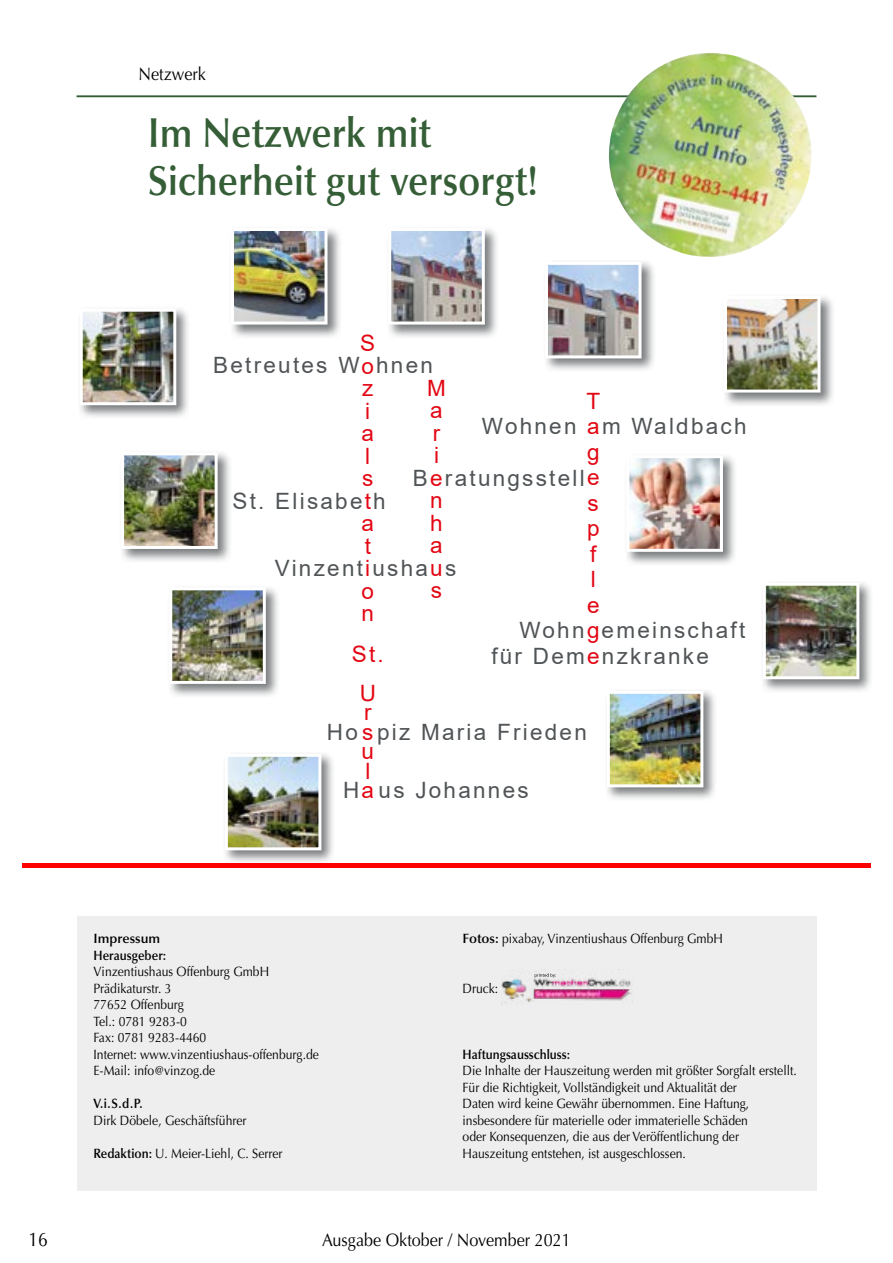
<style>
.page{position:relative;width:893px;height:1263px;background:#fff}
.page>*{position:absolute;margin:0;border:0;box-sizing:border-box;transform-origin:0 0}
.t1{font:600 42px/48px "Optima LT Std";color:#355e37;scale:.9 1}
.t2{font:22.5px/25.7px "Arial";letter-spacing:.1em;color:#505456}
.t3{font:22.5px/22.5px "Arial";color:#e30613}
.t4{font:19.5px "Optima LT Std";color:#000;scale:.9 1}
.t5{font:18px "Optima LT Std";color:#000;scale:.9 1}
.t6{font:13.5px/16.5px "Optima LT Std";color:#000;scale:.9 1}
.t7{font:600 13.5px "Optima LT Std";color:#000;scale:.9 1}
.t8{font:600 13.5px "Optima LT Std";color:#000}
.s1{color:#e30613}
.s2{font-weight:600}
</style>
<div class="page">
<hr style="left:77px;top:95px;width:739px;height:2px;background:#355e37">
<div style="left:78px;top:307px;width:112px;height:112px;background:#505456;opacity:.75"></div>
<img style="left:84px;top:313px;width:88px;height:88px">
<div style="left:80px;top:309px;width:96px;height:96px;border:3px solid #fff"></div>
<div style="left:167px;top:585px;width:113px;height:113px;background:#505456;opacity:.75"></div>
<img style="left:173px;top:591px;width:89px;height:89px">
<div style="left:169px;top:587px;width:97px;height:97px;border:3px solid #fff"></div>
<div style="left:229px;top:226px;width:113px;height:113px;background:#505456;opacity:.75"></div>
<img style="left:235px;top:232px;width:89px;height:89px">
<div style="left:231px;top:228px;width:97px;height:97px;border:3px solid #fff"></div>
<div style="left:722px;top:294px;width:112px;height:113px;background:#505456;opacity:.75"></div>
<img style="left:728px;top:300px;width:88px;height:89px">
<div style="left:724px;top:296px;width:96px;height:97px;border:3px solid #fff"></div>
<div style="left:119px;top:450px;width:113px;height:113px;background:#505456;opacity:.75"></div>
<img style="left:125px;top:456px;width:89px;height:89px">
<div style="left:121px;top:452px;width:97px;height:97px;border:3px solid #fff"></div>
<div style="left:386px;top:226px;width:113px;height:113px;background:#505456;opacity:.75"></div>
<img style="left:392px;top:232px;width:89px;height:89px">
<div style="left:388px;top:228px;width:97px;height:97px;border:3px solid #fff"></div>
<div style="left:543px;top:260px;width:112px;height:112px;background:#505456;opacity:.75"></div>
<img style="left:549px;top:266px;width:88px;height:88px">
<div style="left:545px;top:262px;width:96px;height:96px;border:3px solid #fff"></div>
<div style="left:624px;top:453px;width:113px;height:113px;background:#505456;opacity:.75"></div>
<img style="left:630px;top:459px;width:89px;height:89px">
<div style="left:626px;top:455px;width:97px;height:97px;border:3px solid #fff"></div>
<div style="left:761px;top:581px;width:112px;height:112px;background:#505456;opacity:.75"></div>
<img style="left:767px;top:587px;width:88px;height:88px">
<div style="left:763px;top:583px;width:96px;height:96px;border:3px solid #fff"></div>
<div style="left:605px;top:689px;width:112px;height:112px;background:#505456;opacity:.75"></div>
<img style="left:611px;top:695px;width:88px;height:88px">
<div style="left:607px;top:691px;width:96px;height:96px;border:3px solid #fff"></div>
<div style="left:223px;top:752px;width:112px;height:112px;background:#505456;opacity:.75"></div>
<img style="left:229px;top:758px;width:88px;height:88px">
<div style="left:225px;top:754px;width:96px;height:96px;border:3px solid #fff"></div>
<hr style="left:22px;top:864px;width:849px;height:4px;background:#f00">
<div style="left:77px;top:916px;width:739px;height:275px;background:#eee"></div>
<img style="left:502px;top:972px;width:131px;height:31px">
<img style="left:599px;top:53px;width:218px;height:214px">
<h3 class="t5" style="left:138px;top:64px;width:77px">Netzwerk</h3>
<h1 class="t1" style="left:148px;top:110px;width:435px">Im Netzwerk mit<br>Sicherheit gut versorgt!</h1>
<h2 class="t3" style="left:360px;top:332px;width:17px">S o z i a l s t a t i o n</h2>
<h2 class="t3" style="left:352px;top:634px;width:34px;line-height:39px;text-align:center">St.<br>U</h2>
<h2 class="t3" style="left:362px;top:702px;width:14px;line-height:19.5px">r s u l a</h2>
<h2 class="t2" style="left:213px;top:352px;width:221px">Betreutes W hnen</h2>
<h2 class="t3" style="left:427px;top:376px;width:20px">M a r<br>i e n h a u s</h2>
<h2 class="t3" style="left:587px;top:388px;width:15px;line-height:25.5px;text-align:justify">T a g</h2>
<h2 class="t3" style="left:587px;top:490px;width:14px;line-height:25.5px">s p f l e g e</h2>
<h2 class="t2" style="left:482px;top:413px;width:266px">Wohnen m Waldbach</h2>
<h2 class="t2" style="left:413px;top:465px;width:188px">B ratungsstell<span class="s1">e</span></h2>
<h2 class="t2" style="left:232px;top:488px;width:155px">St. Elisabe h</h2>
<h2 class="t2" style="left:275px;top:555px;width:183px">Vinzent usha s</h2>
<h2 class="t2" style="left:491px;top:617px;width:256px;text-indent:28px">Wohn emeinschaft für Dem nzkranke</h2>
<h2 class="t2" style="left:327px;top:719px;width:262px">Ho piz Maria Frieden</h2>
<h2 class="t2" style="left:343px;top:777px;width:187px">H us Johannes</h2>
<p class="t8" style="left:94px;top:931px;width:68px">Impressum</p>
<p class="t6" style="left:463px;top:930px;width:291px"><span class="s2">Fotos:</span> pixabay, Vinzentiushaus Offenburg GmbH</p>
<p class="t7" style="left:94px;top:947px;width:82px">Herausgeber:</p>
<p class="t6" style="left:94px;top:963px;width:197px">Vinzentiushaus Offenburg GmbH<br>Prädikaturstr. 3</p>
<p class="t6" style="left:463px;top:980px;width:41px">Druck:</p>
<p class="t6" style="left:94px;top:996px;width:252px">77652 Offenburg<br>Tel.: 0781 9283-0<br>Fax: 0781 9283-4460<br>Internet: www.vinzentiushaus-offenburg.de</p>
<p class="t7" style="left:463px;top:1046px;width:121px">Haftungsausschluss:</p>
<p class="t6" style="left:94px;top:1062px;width:137px">E-Mail: info@vinzog.de</p>
<p class="t6" style="left:463px;top:1062px;width:373px">Die Inhalte der Hauszeitung werden mit größter Sorgfalt erstellt.<br>Für die Richtigkeit, Vollständigkeit und Aktualität der</p>
<p class="t7" style="left:94px;top:1096px;width:56px">V.i.S.d.P.</p>
<p class="t6" style="left:463px;top:1095px;width:320px">Daten wird keine Gewähr übernommen. Eine Haftung,</p>
<p class="t6" style="left:94px;top:1112px;width:172px">Dirk Döbele, Geschäftsführer</p>
<p class="t6" style="left:463px;top:1112px;width:319px">insbesondere für materielle oder immaterielle Schäden oder Konsequenzen, die aus der Veröffentlichung der</p>
<p class="t6" style="left:94px;top:1145px;width:212px"><span class="s2">Redaktion:</span> U. Meier-Liehl, C. Serrer</p>
<p class="t6" style="left:463px;top:1145px;width:250px">Hauszeitung entstehen, ist ausgeschlossen.</p>
<h3 class="t4" style="left:29px;top:1228px;width:23px">16</h3>
<h3 class="t5" style="left:322px;top:1229px;width:278px">Ausgabe Oktober / November 2021</h3>
</div>
